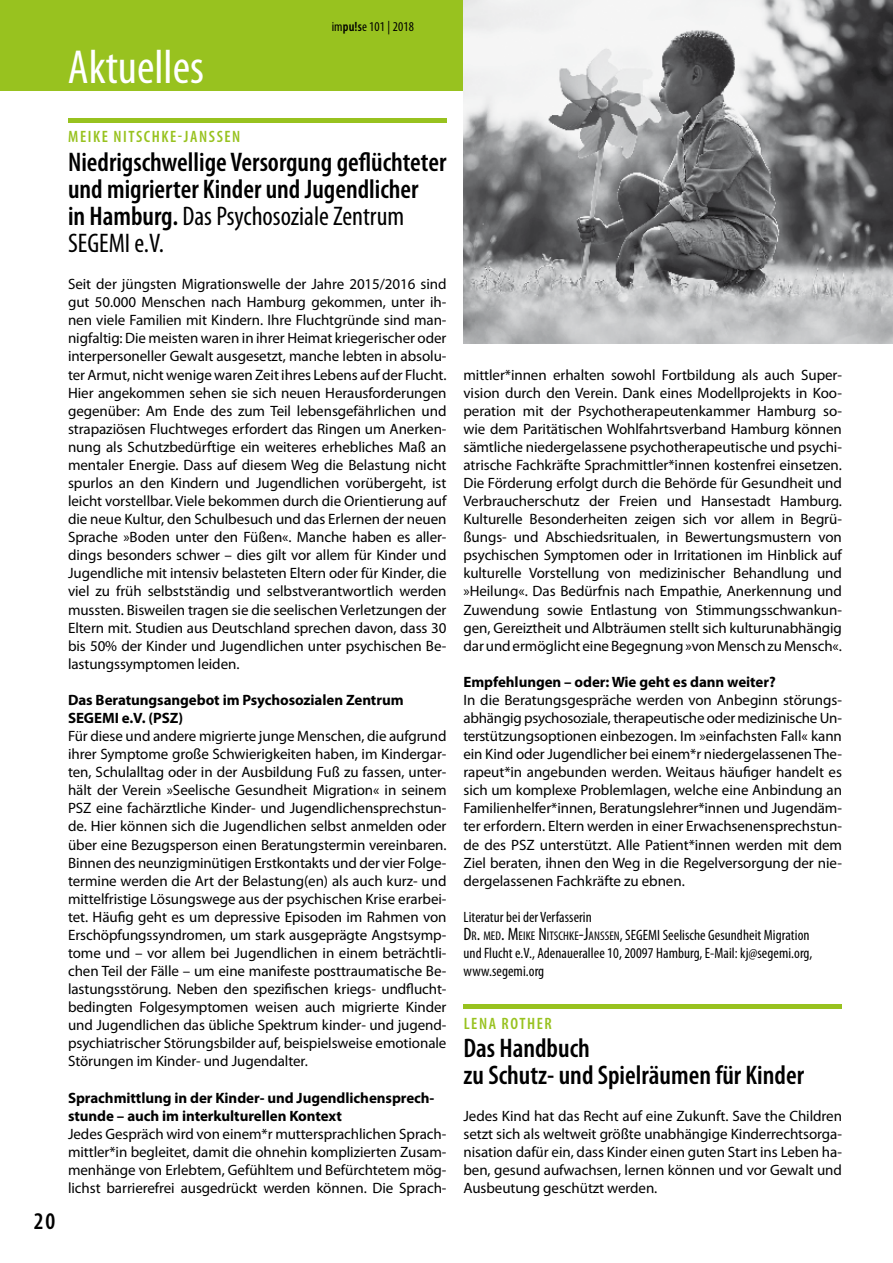
<style>
.page{position:relative;width:893px;height:1263px;background:#fff}
.page>*{position:absolute;margin:0;border:0;box-sizing:border-box;transform-origin:0 0}
.t1{font:condensed 48px "Myriad Pro";color:#fff}
.t2{font:600 condensed 27px/27.2px "Myriad Pro";color:#000}
.t3{font:600 condensed 24px "Myriad Pro";color:#000}
.t4{font:600 condensed 16.5px "Myriad Pro";letter-spacing:.095em;color:#98c21f}
.t5{font:15px/18px "Myriad Pro";letter-spacing:-.005em;color:#000;text-align:justify}
.t6{font:700 15px/18px "Myriad Pro";letter-spacing:-.005em;color:#000}
.t7{font:condensed 15px/18px "Myriad Pro";letter-spacing:.005em;color:#000}
.t8{font:condensed 13.5px "Myriad Pro";letter-spacing:.01em;color:#000}
.s1{font-weight:600}
.s2{font-weight:400}
.s3{font-size:18px}
.s4{font-size:12.6px}
</style>
<div class="page">
<div style="left:0;top:0;width:446px;height:36px;background:#98c21f"></div>
<div style="left:437px;top:0;width:63px;height:90px;background:#98c21f"></div>
<img style="left:463px;top:0;width:430px;height:343px">
<div style="left:0;top:36px;width:446px;height:54px;background:#98c21f"></div>
<div style="left:68px;top:118px;width:378px;height:5px;background:#98c21f"></div>
<hr style="left:463px;top:1005px;width:379px;height:4px;background:#98c21f">
<h1 class="t1" style="left:68px;top:41px;width:138px">Aktuelles</h1>
<p class="t8" style="left:332px;top:20px;width:84px">im<span class="s1">pu!s</span>e 101 | 2018</p>
<h3 class="t3" style="left:34px;top:1208px;width:23px">20</h3>
<p class="t4" style="left:68px;top:128px;width:172px">Meike Nitschke-Janssen</p>
<h2 class="t2" style="left:68px;top:149px;width:380px">Niedrigschwellige Versorgung geflüchteter und migrierter Kinder und Jugendlicher<br>in Hamburg. <span class="s2">Das Psychosoziale Zentrum SEGEMI e.V.</span></h2>
<p class="t5" style="left:68px;top:275px;width:380px">Seit der jüngsten Migrationswelle der Jahre 2015/2016 sind gut 50.000 Menschen nach Hamburg gekommen, unter ih&shy;nen viele Familien mit Kindern. Ihre Fluchtgründe sind man&shy;nigfaltig: Die meisten waren in ihrer Heimat kriegerischer oder interpersoneller Gewalt ausgesetzt, manche lebten in absolu&shy;ter Armut, nicht wenige waren Zeit ihres Lebens auf der Flucht.<br>Hier angekommen sehen sie sich neuen Herausforderungen gegenüber: Am Ende des zum Teil lebensgefährlichen und strapaziösen Fluchtweges erfordert das Ringen um Anerken&shy;nung als Schutzbedürftige ein weiteres erhebliches Maß an mentaler Energie. Dass auf diesem Weg die Belastung nicht spurlos an den Kindern und Jugendlichen vorübergeht, ist leicht vorstellbar. Viele bekommen durch die Orientierung auf die neue Kultur, den Schulbesuch und das Erlernen der neuen Sprache »Boden unter den Füßen«. Manche haben es aller&shy;dings besonders schwer – dies gilt vor allem für Kinder und Jugendliche mit intensiv belasteten Eltern oder für Kinder, die viel zu früh selbstständig und selbstverantwortlich werden mussten. Bisweilen tragen sie die seelischen Verletzungen der Eltern mit. Studien aus Deutschland sprechen davon, dass 30 bis 50% der Kinder und Jugendlichen unter psychischen Be&shy;lastungssymptomen leiden.</p>
<p class="t6" style="left:68px;top:691px;width:337px">Das Beratungsangebot im Psychosozialen Zentrum<br>SEGEMI e.V. (PSZ)</p>
<p class="t5" style="left:68px;top:727px;width:380px">Für diese und andere migrierte junge Menschen, die aufgrund ihrer Symptome große Schwierigkeiten haben, im Kindergar&shy;ten, Schulalltag oder in der Ausbildung Fuß zu fassen, unter&shy;hält der Verein »Seelische Gesundheit Migration« in seinem PSZ eine fachärztliche Kinder- und Jugendlichensprechstun&shy;de. Hier können sich die Jugendlichen selbst anmelden oder über eine Bezugsperson einen Beratungstermin vereinbaren.<br>Binnen des neunzigminütigen Erstkontakts und der vier Folge&shy;termine werden die Art der Belastung(en) als auch kurz- und mittelfristige Lösungswege aus der psychischen Krise erarbei&shy;tet. Häufig geht es um depressive Episoden im Rahmen von Erschöpfungssyndromen, um stark ausgeprägte Angstsymp&shy;tome und – vor allem bei Jugendlichen in einem beträchtli&shy;chen Teil der Fälle – um eine manifeste posttraumatische Be&shy;lastungsstörung. Neben den spezifischen kriegs- undflucht&shy;bedingten Folgesymptomen weisen auch migrierte Kinder und Jugendlichen das übliche Spektrum kinder- und jugend&shy;psychiatrischer Störungsbilder auf, beispielsweise emotionale Störungen im Kinder- und Jugendalter.</p>
<p class="t6" style="left:68px;top:1089px;width:368px">Sprachmittlung in der Kinder- und Jugendlichensprech&shy;stunde – auch im interkulturellen Kontext</p>
<p class="t5" style="left:68px;top:1125px;width:380px">Jedes Gespräch wird von einem*r muttersprachlichen Sprach&shy;mittler*in begleitet, damit die ohnehin komplizierten Zusam&shy;menhänge von Erlebtem, Gefühltem und Befürchtetem mög&shy;lichst barrierefrei ausgedrückt werden können. Die Sprach-</p>
<p class="t5" style="left:463px;top:366px;width:380px">mittler*innen erhalten sowohl Fortbildung als auch Super&shy;vision durch den Verein. Dank eines Modellprojekts in Koo&shy;peration mit der Psychotherapeutenkammer Hamburg so&shy;wie dem Paritätischen Wohlfahrtsverband Hamburg können sämtliche niedergelassene psychotherapeutische und psychi&shy;atrische Fachkräfte Sprachmittler*innen kostenfrei einsetzen.<br>Die Förderung erfolgt durch die Behörde für Gesundheit und Verbraucherschutz der Freien und Hansestadt Hamburg.<br>Kulturelle Besonderheiten zeigen sich vor allem in Begrü&shy;ßungs- und Abschiedsritualen, in Bewertungsmustern von psychischen Symptomen oder in Irritationen im Hinblick auf kulturelle Vorstellung von medizinischer Behandlung und »Heilung«. Das Bedürfnis nach Empathie, Anerkennung und Zuwendung sowie Entlastung von Stimmungsschwankun&shy;gen, Gereiztheit und Albträumen stellt sich kulturunabhängig dar und ermöglicht eine Begegnung »von Mensch zu Mensch«.</p>
<p class="t6" style="left:463px;top:673px;width:314px">Empfehlungen – oder: Wie geht es dann weiter?</p>
<p class="t5" style="left:463px;top:691px;width:380px">In die Beratungsgespräche werden von Anbeginn störungs&shy;abhängig psychosoziale, therapeutische oder medizinische Un&shy;terstützungsoptionen einbezogen. Im »einfachsten Fall« kann ein Kind oder Jugendlicher bei einem*r niedergelassenen The&shy;rapeut*in angebunden werden. Weitaus häufiger handelt es sich um komplexe Problemlagen, welche eine Anbindung an Familienhelfer*innen, Beratungslehrer*innen und Jugendäm&shy;ter erfordern. Eltern werden in einer Erwachsenensprechstun&shy;de des PSZ unterstützt. Alle Patient*innen werden mit dem Ziel beraten, ihnen den Weg in die Regelversorgung der nie&shy;dergelassenen Fachkräfte zu ebnen.</p>
<p class="t7" style="left:463px;top:908px;width:350px">Literatur bei der Verfasserin<br><span class="s3">D</span><span class="s4">R</span><span class="s3">.</span> <span class="s4">MED</span><span class="s3">. M</span><span class="s4">EIKE</span> <span class="s3">N</span> <span class="s4">ITSCHKE</span><span class="s3">-J</span><span class="s4">ANSSEN</span>, SEGEMI Seelische Gesundheit Migration und Flucht e.V., Adenauerallee 10, 20097 Hamburg, E-Mail: kj@segemi.org, www.segemi.org</p>
<p class="t4" style="left:464px;top:1014px;width:90px">Lena Rother</p>
<h2 class="t2" style="left:463px;top:1035px;width:342px">Das Handbuch<br>zu Schutz- und Spielräumen für Kinder</h2>
<p class="t5" style="left:463px;top:1107px;width:380px">Jedes Kind hat das Recht auf eine Zukunft. Save the Children setzt sich als weltweit größte unabhängige Kinderrechtsorga&shy;nisation dafür ein, dass Kinder einen guten Start ins Leben ha&shy;ben, gesund aufwachsen, lernen können und vor Gewalt und Ausbeutung geschützt werden.</p>
</div>
